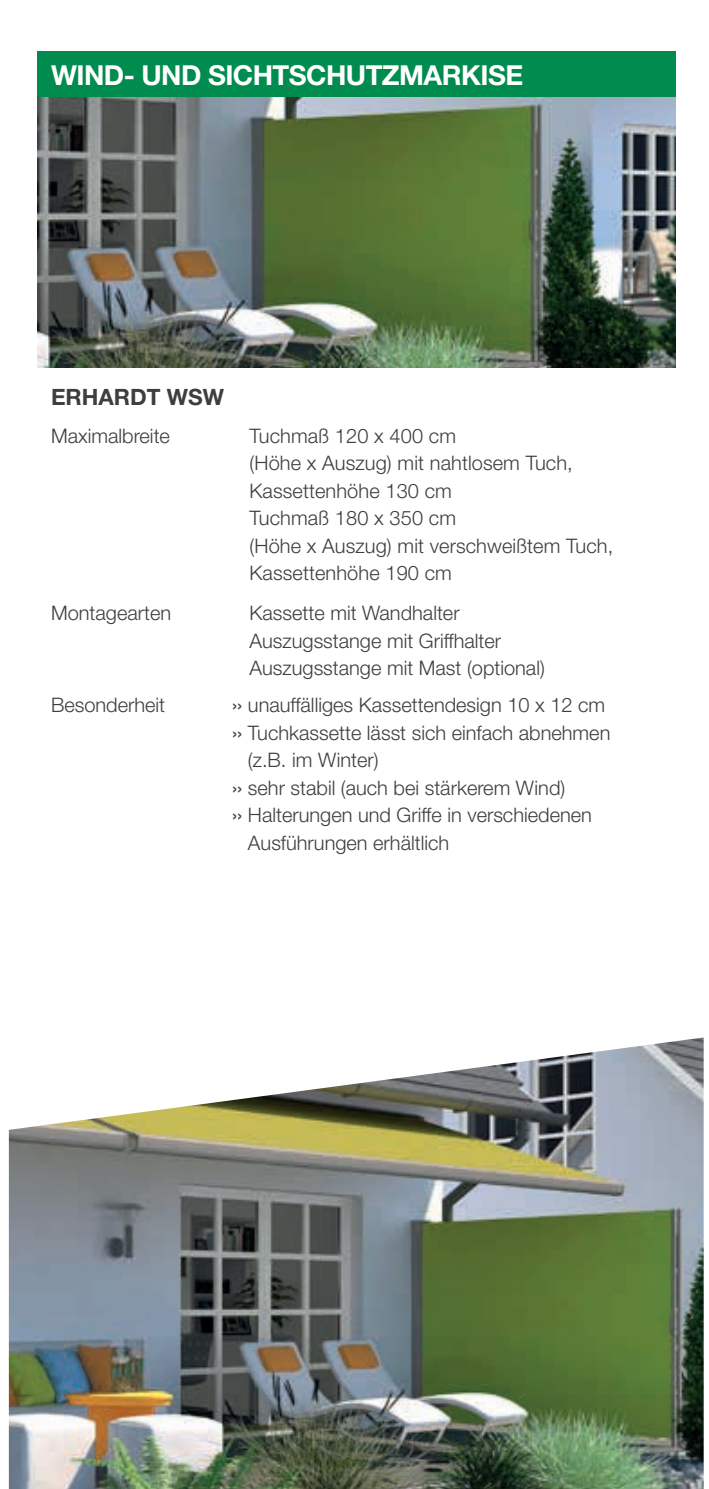
<style>
.page{position:relative;width:709px;height:1489px;background:#fff}
.page>*{position:absolute;margin:0;border:0;box-sizing:border-box;transform-origin:0 0}
.t1{font:700 27.5px "Helvetica Neue LT Pro";letter-spacing:-.02em;color:#fff}
.t2{font:700 22.5px "Helvetica Neue LT Pro";color:#3e3e3f}
.t3{font:300 20px/27.5px "Helvetica Neue LT Pro";color:#3e3e3f}
.s1{font-weight:400}
</style>
<div class="page">
<div style="left:37px;top:51px;width:638px;height:48px;background:#008c4e"></div>
<img style="left:9px;top:1037px;width:694px;height:451px">
<img style="left:37px;top:98px;width:638px;height:269px">
<h1 class="t1" style="left:51px;top:58px;width:473px">WIND- UND SICHTSCHUTZMARKISE</h1>
<p class="t2" style="left:51px;top:382px;width:174px">ERHARDT WSW</p>
<p class="t3" style="left:51px;top:421px;width:120px">Maximalbreite</p>
<p class="t3" style="left:249px;top:421px;width:365px">Tuchmaß 120 x 400 cm<br>(Höhe x Auszug) mit nahtlosem Tuch,<br>Kassettenhöhe 130 cm<br>Tuchmaß 180 x 350 cm<br>(Höhe x Auszug) mit verschweißtem Tuch,<br>Kassettenhöhe 190 cm</p>
<p class="t3" style="left:51px;top:599px;width:122px">Montagearten</p>
<p class="t3" style="left:249px;top:599px;width:297px">Kassette mit Wandhalter<br>Auszugsstange mit Griffhalter<br>Auszugsstange mit Mast (optional)</p>
<p class="t3" style="left:51px;top:691px;width:116px">Besonderheit</p>
<p class="t3" style="left:232px;top:691px;width:375px"><span class="s1">››</span> unauffälliges Kassettendesign 10 x 12 cm</p>
<p class="t3" style="left:232px;top:718px;width:380px"><span class="s1">››</span> Tuchkassette lässt sich einfach abnehmen</p>
<p class="t3" style="left:248px;top:746px;width:132px">(z.B. im Winter)</p>
<p class="t3" style="left:232px;top:773px;width:335px"><span class="s1">››</span> sehr stabil (auch bei stärkerem Wind)</p>
<p class="t3" style="left:232px;top:801px;width:361px"><span class="s1">››</span> Halterungen und Griffe in verschiedenen</p>
<p class="t3" style="left:248px;top:828px;width:203px">Ausführungen erhältlich</p>
</div>
